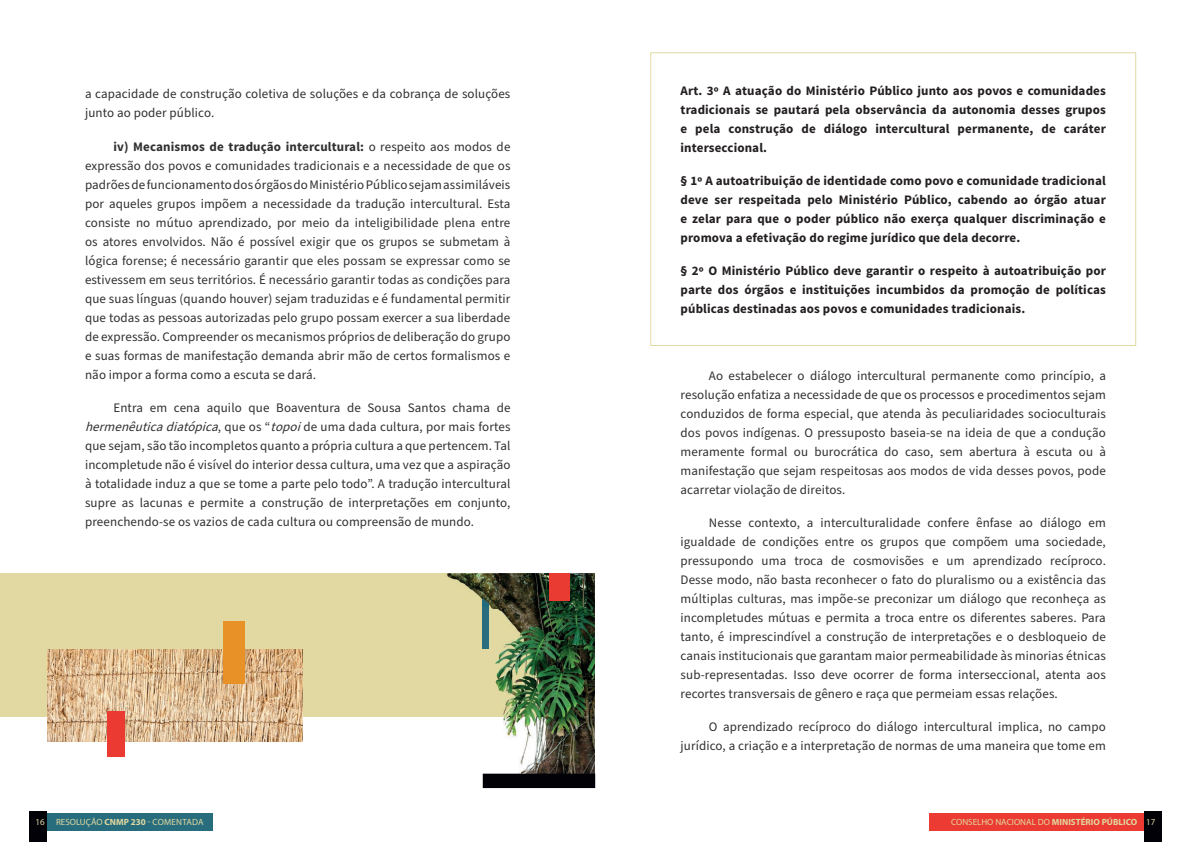
<style>
.page{position:relative;width:1191px;height:842px;background:#fff}
.page>*{position:absolute;margin:0;border:0;box-sizing:border-box;transform-origin:0 0}
.t1{font:13px/19px "Source Sans Pro";letter-spacing:.01em;color:#312f30;text-align:justify}
.t2{font:700 13px/19px "Source Sans Pro";letter-spacing:.01em;color:#231f20;text-align:justify}
.t3{font:9px "Myriad Pro";color:#e1d9a1}
.s1{font-weight:700}
.s2{font-style:italic}
</style>
<div class="page">
<div style="left:929px;top:813px;width:217px;height:17px;background:#eb3b32"></div>
<div style="left:1144px;top:811px;width:17px;height:31px;background:#010107"></div>
<div style="left:44px;top:813px;width:169px;height:17px;background:#286d7d"></div>
<div style="left:29px;top:811px;width:17px;height:31px;background:#010107"></div>
<div style="left:0;top:573px;width:556px;height:143px;background:#e1d9a1"></div>
<img style="left:556px;top:573px;width:39px;height:134px">
<img style="left:534px;top:707px;width:61px;height:67px">
<img style="left:442px;top:716px;width:92px;height:59px">
<img style="left:447px;top:573px;width:109px;height:143px">
<img style="left:483px;top:584px;width:5px;height:64px">
<div style="left:483px;top:774px;width:112px;height:14px;background:#010107"></div>
<div style="left:549px;top:573px;width:20px;height:28px;background:#ea3b32"></div>
<img style="left:48px;top:649px;width:254px;height:92px">
<div style="left:223px;top:621px;width:21px;height:63px;background:#e79126"></div>
<div style="left:108px;top:711px;width:17px;height:46px;background:#eb3a31"></div>
<div style="left:650px;top:52px;width:486px;height:294px;border:1px solid #e1d9a1"></div>
<p class="t1" style="left:85px;top:85px;width:427px">a capacidade de construção coletiva de soluções e da cobrança de soluções junto ao poder público.</p>
<p class="t1" style="left:85px;top:137px;width:427px;text-indent:28px"><span class="s1">iv) Mecanismos de tradução intercultural:</span> o respeito aos modos de expressão dos povos e comunidades tradicionais e a necessidade de que os padrões de funcionamento dos órgãos do Ministério Público sejam assimiláveis por aqueles grupos impõem a necessidade da tradução intercultural. Esta consiste no mútuo aprendizado, por meio da inteligibilidade plena entre os atores envolvidos. Não é possível exigir que os grupos se submetam à lógica forense; é necessário garantir que eles possam se expressar como se estivessem em seus territórios. É necessário garantir todas as condições para que suas línguas (quando houver) sejam traduzidas e é fundamental permitir que todas as pessoas autorizadas pelo grupo possam exercer a sua liberdade de expressão. Compreender os mecanismos próprios de deliberação do grupo e suas formas de manifestação demanda abrir mão de certos formalismos e não impor a forma como a escuta se dará.</p>
<p class="t1" style="left:85px;top:398px;width:427px;text-indent:28px">Entra em cena aquilo que Boaventura de Sousa Santos chama de <span class="s2">hermenêuticadiatópica</span>, que os “<span class="s2">topoi</span>de uma dada cultura, por mais fortes que sejam, são tão incompletos quanto a própria cultura a que pertencem. Tal incompletude não é visível do interior dessa cultura, uma vez que a aspiração à totalidade induz a que se tome a parte pelo todo”. A tradução intercultural supre as lacunas e permite a construção de interpretações em conjunto, preenchendo-se os vazios de cada cultura ou compreensão de mundo.</p>
<p class="t2" style="left:680px;top:81px;width:427px">Art. 3º A atuação do Ministério Público junto aos povos e comunidades tradicionais se pautará pela observância da autonomia desses grupos e pela construção de diálogo intercultural permanente, de caráter interseccional.</p>
<p class="t2" style="left:680px;top:172px;width:427px">§ 1º A autoatribuição de identidade como povo e comunidade tradicional deve ser respeitada pelo Ministério Público, cabendo ao órgão atuar e zelar para que o poder público não exerça qualquer discriminação e promova a efetivação do regime jurídico que dela decorre.</p>
<p class="t2" style="left:680px;top:262px;width:427px">§ 2º O Ministério Público deve garantir o respeito à autoatribuição por parte dos órgãos e instituições incumbidos da promoção de políticas públicas destinadas aos povos e comunidades tradicionais.</p>
<p class="t1" style="left:680px;top:366px;width:427px;text-indent:28px">Ao estabelecer o diálogo intercultural permanente como princípio, a resolução enfatiza a necessidade de que os processos e procedimentos sejam conduzidos de forma especial, que atenda às peculiaridades socioculturais dos povos indígenas. O pressuposto baseia-se na ideia de que a condução meramente formal ou burocrática do caso, sem abertura à escuta ou à manifestação que sejam respeitosas aos modos de vida desses povos, pode acarretar violação de direitos.</p>
<p class="t1" style="left:680px;top:513px;width:427px;text-indent:28px">Nesse contexto, a interculturalidade confere ênfase ao diálogo em igualdade de condições entre os grupos que compõem uma sociedade, pressupondo uma troca de cosmovisões e um aprendizado recíproco.<br>Desse modo, não basta reconhecer o fato do pluralismo ou a existência das múltiplas culturas, mas impõe-se preconizar um diálogo que reconheça as incompletudes mútuas e permita a troca entre os diferentes saberes. Para tanto, é imprescindível a construção de interpretações e o desbloqueio de canais institucionais que garantam maior permeabilidade às minorias étnicas sub-representadas. Isso deve ocorrer de forma interseccional, atenta aos recortes transversais de gênero e raça que permeiam essas relações.</p>
<p class="t1" style="left:680px;top:718px;width:427px;text-align:right">O aprendizado recíproco do diálogo intercultural implica, no campo jurídico, a criação e a interpretação de normas de uma maneira que tome em</p>
<p class="t3" style="left:35px;top:816px;width:11px">16</p>
<p class="t3" style="left:56px;top:816px;width:149px">RESOLUÇÃO <span class="s1">CNMP 230</span> - COMENTADA</p>
<p class="t3" style="left:951px;top:816px;width:206px">CONSELHO NACIONAL DO <span class="s1">MINISTÉRIO PÚBLICO</span> 17</p>
</div>
